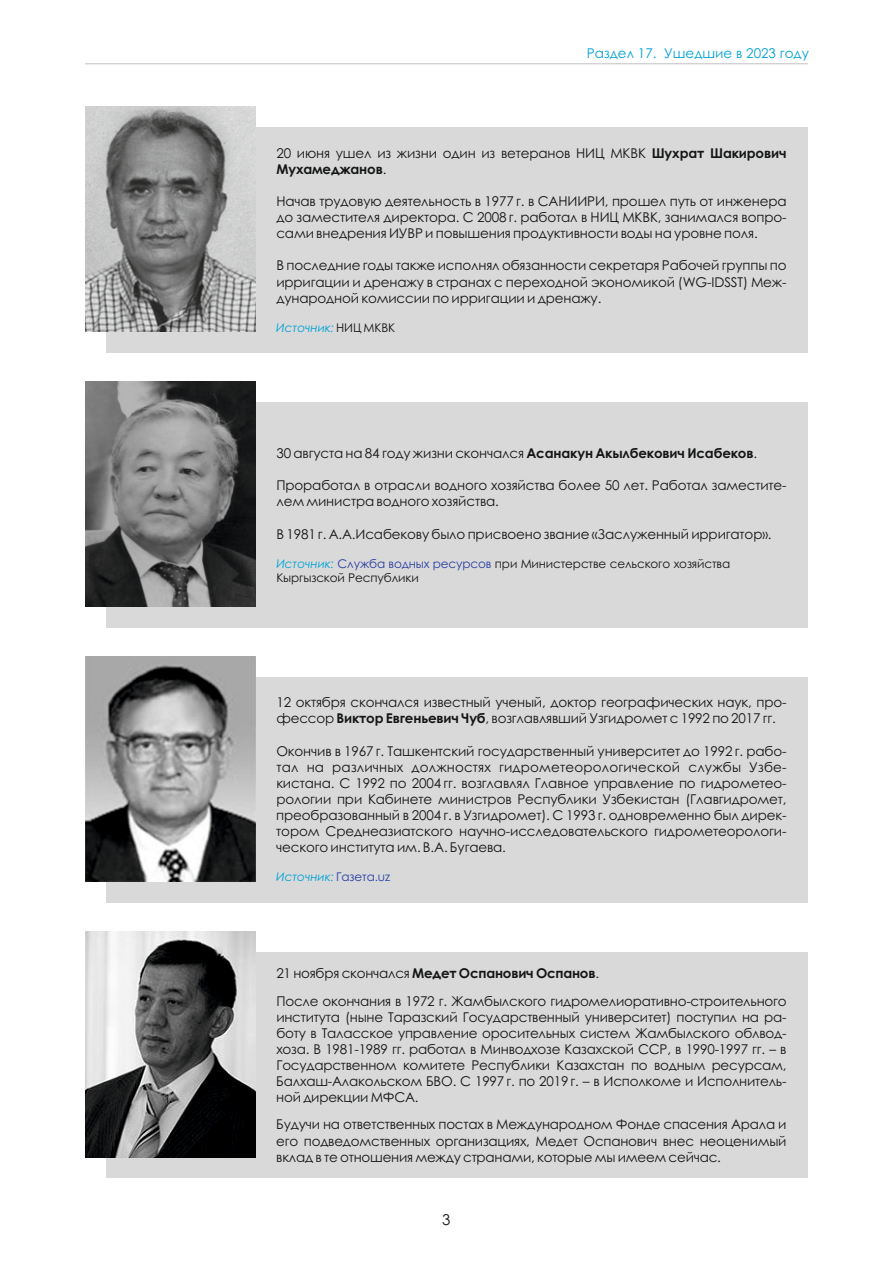
<style>
.page{position:relative;width:893px;height:1263px;background:#fff}
.page>*{position:absolute;margin:0;border:0;box-sizing:border-box;transform-origin:0 0}
.t1{font:15px "Century Gothic";color:#151616}
.t2{font:13.5px/16px "Century Gothic";letter-spacing:-.01em;color:#151616;text-align:justify}
.t3{font:13.5px "Century Gothic";color:#00a3d4}
.t4{font:12px/14.2px "Century Gothic";letter-spacing:-.01em;color:#151616}
.t5{font:italic 12px "Century Gothic";letter-spacing:-.01em;color:#00a3d4}
.s1{font-weight:700}
.s2{font-style:normal;color:#151616}
.s3{font-style:italic;color:#00a3d4}
.s4{color:#273e9f}
.s5{font-style:normal;color:#273e9f}
</style>
<div class="page">
<div style="left:106px;top:953px;width:702px;height:225px;background:#d9d9da"></div>
<img style="left:85px;top:932px;width:170px;height:225px">
<div style="left:106px;top:678px;width:702px;height:225px;background:#d9d9da"></div>
<img style="left:85px;top:656px;width:170px;height:226px">
<div style="left:106px;top:403px;width:702px;height:225px;background:#d9d9da"></div>
<img style="left:85px;top:381px;width:170px;height:226px">
<hr style="left:85px;top:63px;width:723px;height:1px;background:#c4c4c5">
<div style="left:106px;top:128px;width:702px;height:225px;background:#d9d9da"></div>
<img style="left:85px;top:106px;width:170px;height:226px">
<p class="t3" style="left:587px;top:48px;width:224px">Раздел 17. Ушедшие в 2023 году</p>
<p class="t2" style="left:276px;top:146px;width:512px">20 июня ушел из жизни один из ветеранов НИЦ МКВК <span class="s1">Шухрат Шакирович<br>Мухамеджанов</span>.</p>
<p class="t2" style="left:276px;top:194px;width:512px">Начав трудовую деятельность в 1977 г. в САНИИРИ, прошел путь от инженера до заместителя директора. С 2008 г. работал в НИЦ МКВК, занимался вопро&shy;сами внедрения ИУВР и повышения продуктивности воды на уровне поля.</p>
<p class="t2" style="left:276px;top:259px;width:512px">В последние годы также исполнял обязанности секретаря Рабочей группы по ирригации и дренажу в странах с переходной экономикой (WG-IDSST) Меж&shy;дународной комиссии по ирригации и дренажу.</p>
<p class="t5" style="left:276px;top:323px;width:120px">Источник: <span class="s2">НИЦ МКВК</span></p>
<p class="t2" style="left:276px;top:446px;width:482px">30 августа на 84 году жизни скончался <span class="s1">Асанакун Акылбекович Исабеков</span>.</p>
<p class="t2" style="left:276px;top:479px;width:512px">Проработал в отрасли водного хозяйства более 50 лет. Работал заместите&shy;лем министра водного хозяйства.</p>
<p class="t2" style="left:276px;top:527px;width:497px">В 1981 г. А.А.Исабекову было присвоено звание «Заслуженный ирригатор».</p>
<p class="t4" style="left:276px;top:557px;width:455px"><span class="s3">Источник:</span> <span class="s4">Служба водных ресурсов</span> при Министерстве сельского хозяйства<br>Кыргызской Республики</p>
<p class="t2" style="left:276px;top:695px;width:512px">12 октября скончался известный ученый, доктор географических наук, про&shy;фессор <span class="s1">Виктор Евгеньевич Чуб</span>, возглавлявший Узгидромет с 1992 по 2017 гг.</p>
<p class="t2" style="left:276px;top:744px;width:512px">Окончив в 1967 г. Ташкентский государственный университет до 1992 г. рабо&shy;тал на различных должностях гидрометеорологической службы Узбе&shy;кистана. С 1992 по 2004 гг. возглавлял Главное управление по гидрометео&shy;рологии при Кабинете министров Республики Узбекистан (Главгидромет, преобразованный в 2004 г. в Узгидромет). С 1993 г. одновременно был дирек&shy;тором Среднеазиатского научно-исследовательского гидрометеорологи&shy;ческого института им. В.А. Бугаева.</p>
<p class="t5" style="left:276px;top:872px;width:115px">Источник: <span class="s5">Газета.uz</span></p>
<p class="t2" style="left:276px;top:961px;width:512px;line-height:27.3px">21 ноября скончался <span class="s1">Медет Оспанович Оспанов</span>.<br>После окончания в 1972 г. Жамбылского гидромелиоративно-строительного</p>
<p class="t2" style="left:276px;top:1010px;width:512px">института (ныне Таразский Государственный университет) поступил на ра&shy;боту в Таласское управление оросительных систем Жамбылского облвод&shy;хоза. В 1981-1989 гг. работал в Минводхозе Казахской ССР, в 1990-1997 гг. – в Государственном комитете Республики Казахстан по водным ресурсам, Балхаш-Алакольском БВО. С 1997 г. по 2019 г. – в Исполкоме и Исполнитель&shy;ной дирекции МФСА.</p>
<p class="t2" style="left:276px;top:1118px;width:512px">Будучи на ответственных постах в Международном Фонде спасения Арала и его подведомственных организациях, Медет Оспанович внес неоценимый вклад в те отношения между странами, которые мы имеем сейчас.</p>
<p class="t1" style="left:442px;top:1213px;width:10px">3</p>
</div>
